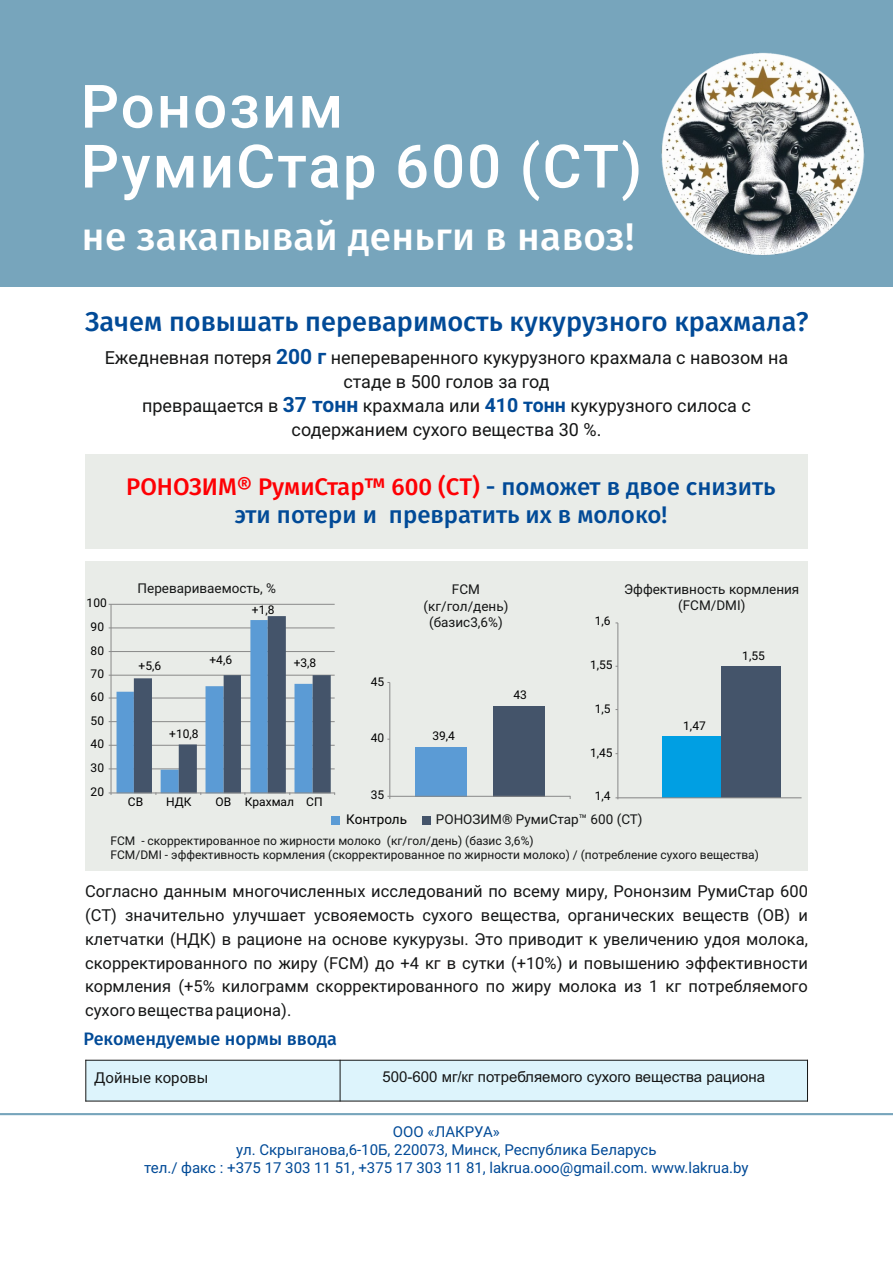
<style>
.page{position:relative;width:893px;height:1263px;background:#fff}
.page>*{position:absolute;margin:0;border:0;box-sizing:border-box;transform-origin:0 0}
.t1{font:500 59.85px/59.8px "Roboto";letter-spacing:.035em;color:#fff}
.t2{font:500 38.55px "Fira Sans";letter-spacing:.01em;color:#fff}
.t3{font:500 27.15px "Fira Sans";color:#014a97}
.t4{font:500 24px/28.8px "Fira Sans";color:#014a97;text-align:center}
.t5{font:18px/24px "Roboto";color:#151616;text-align:center}
.t6{font:500 18px "Fira Sans";color:#014a97}
.t7{font:16.5px/23.7px "Roboto";color:#151616;text-align:justify}
.t8{font:15px/18px "Roboto";color:#014a97;text-align:center}
.t9{font:15px "Arial";color:#151616}
.t10{font:15px "Roboto";color:#151616}
.t11{font:13.5px/16.2px "Roboto";color:#151616;text-align:center}
.t12{font:13.5px "Roboto";color:#000}
.t13{font:12px/14.4px "Roboto";color:#151616}
.t14{font:12px "Roboto";color:#000}
.s1{font-weight:700;font-size:21px;color:#014a97}
.s2{font-weight:700;font-size:19.5px;color:#014a97}
.s3{color:#fe0004}
</style>
<div class="page">
<hr style="left:0;top:1113px;width:893px;height:2px;background:#77a5bc">
<div style="left:0;top:0;width:893px;height:286px;background:#77a5bc"></div>
<div style="left:85px;top:454px;width:723px;height:95px;background:#e9ece8"></div>
<img style="left:661px;top:52px;width:204px;height:203px">
<div style="left:85px;top:561px;width:723px;height:309px;background:#e9ece8"></div>
<hr style="left:111px;top:604px;width:224px;height:1px;background:#898989">
<hr style="left:111px;top:604px;width:1px;height:188px;background:#898989">
<svg style="left:109px;top:616px;width:226px;height:179px"></svg>
<div style="left:331px;top:816px;width:8px;height:9px;background:#5b9bd5"></div>
<div style="left:422px;top:816px;width:8px;height:9px;background:#44546a"></div>
<div style="left:416px;top:747px;width:51px;height:50px;background:#5b9bd5"></div>
<div style="left:493px;top:706px;width:51px;height:91px;background:#44546a"></div>
<hr style="left:389px;top:682px;width:1px;height:114px;background:#898989">
<hr style="left:390px;top:796px;width:180px;height:1px;background:#898989">
<div style="left:663px;top:736px;width:59px;height:62px;background:#009fe3"></div>
<div style="left:722px;top:666px;width:59px;height:132px;background:#44546a"></div>
<hr style="left:617px;top:623px;width:1px;height:174px;background:#898989">
<hr style="left:618px;top:797px;width:183px;height:1px;background:#898989">
<div style="left:86px;top:1060px;width:721px;height:41px;background:#ddf4fc"></div>
<hr style="left:85px;top:1060px;width:1px;height:41px;background:#151616">
<hr style="left:340px;top:1060px;width:1px;height:41px;background:#151616">
<hr style="left:807px;top:1060px;width:1px;height:41px;background:#151616">
<hr style="left:85px;top:1101px;width:723px;height:1px;background:#151616">
<hr style="left:85px;top:1060px;width:723px;height:1px;background:#151616">
<h1 class="t1" style="left:81px;top:83px;width:563px">Ронозим<br>РумиСтар 600 (СТ)</h1>
<h2 class="t2" style="left:82px;top:214px;width:554px">не закапывай деньги в навоз!</h2>
<h3 class="t3" style="left:85px;top:305px;width:725px">Зачем повышать переваримость кукурузного крахмала?</h3>
<p class="t5" style="left:105px;top:347px;width:685px">Ежедневная потеря <span class="s1">200 г</span> непереваренного кукурузного крахмала с навозом на стаде в 500 голов за год<br>превращается в <span class="s1">37 тонн</span> крахмала или <span class="s2">410 тонн</span> кукурузного силоса с содержанием сухого вещества 30 %.</p>
<p class="t14" style="left:87px;top:598px;width:22px">100</p>
<p class="t14" style="left:91px;top:622px;width:15px">90</p>
<p class="t14" style="left:91px;top:646px;width:15px">80</p>
<p class="t14" style="left:91px;top:668px;width:15px">70</p>
<p class="t14" style="left:91px;top:692px;width:15px">60</p>
<p class="t14" style="left:91px;top:716px;width:15px">50</p>
<p class="t14" style="left:91px;top:739px;width:15px">40</p>
<p class="t14" style="left:91px;top:763px;width:15px">30</p>
<p class="t14" style="left:91px;top:787px;width:15px">20</p>
<h3 class="t4" style="left:126px;top:472px;width:651px"><span class="s3">РОНОЗИМ® РумиСтар™ 600 (СТ)</span> - поможет в двое снизить эти потери и превратить их в молоко!</h3>
<p class="t11" style="left:138px;top:582px;width:140px">Перевариваемость, %</p>
<p class="t14" style="left:252px;top:605px;width:24px">+1,8</p>
<p class="t11" style="left:424px;top:583px;width:86px">FCM (кг/гол/день) (базис3,6%)</p>
<p class="t11" style="left:624px;top:582px;width:177px">Эффективность кормления (FCM/DMI)</p>
<p class="t14" style="left:595px;top:616px;width:17px">1,6</p>
<p class="t14" style="left:139px;top:661px;width:24px">+5,6</p>
<p class="t14" style="left:209px;top:655px;width:24px">+4,6</p>
<p class="t14" style="left:294px;top:658px;width:24px">+3,8</p>
<p class="t14" style="left:590px;top:660px;width:24px">1,55</p>
<p class="t14" style="left:742px;top:651px;width:24px">1,55</p>
<p class="t14" style="left:371px;top:677px;width:15px">45</p>
<p class="t14" style="left:513px;top:690px;width:15px">43</p>
<p class="t14" style="left:595px;top:704px;width:17px">1,5</p>
<p class="t14" style="left:169px;top:729px;width:31px">+10,8</p>
<p class="t14" style="left:371px;top:733px;width:15px">40</p>
<p class="t14" style="left:432px;top:731px;width:24px">39,4</p>
<p class="t14" style="left:683px;top:721px;width:24px">1,47</p>
<p class="t14" style="left:590px;top:748px;width:24px">1,45</p>
<p class="t14" style="left:128px;top:797px;width:17px">СВ</p>
<p class="t14" style="left:166px;top:797px;width:27px">НДК</p>
<p class="t14" style="left:216px;top:797px;width:108px">ОВ Крахмал СП</p>
<p class="t14" style="left:371px;top:790px;width:15px">35</p>
<p class="t14" style="left:595px;top:791px;width:17px">1,4</p>
<p class="t12" style="left:346px;top:814px;width:62px">Контроль</p>
<p class="t11" style="left:436px;top:813px;width:208px">РОНОЗИМ® РумиСтар™ 600 (СТ)</p>
<p class="t13" style="left:110px;top:835px;width:650px">FCM - скорректированное по жирности молоко (кг/гол/день) (базис 3,6%)<br>FCM/DMI - эффективность кормления (скорректированное по жирности молоко) / (потребление сухого вещества)</p>
<p class="t7" style="left:85px;top:881px;width:724px">Согласно данным многочисленных исследований по всему миру, Рононзим РумиСтар 600 (СТ) значительно улучшает усвояемость сухого вещества, органических веществ (ОВ) и клетчатки (НДК) в рационе на основе кукурузы. Это приводит к увеличению удоя молока, скорректированного по жиру (FCM) до +4 кг в сутки (+10%) и повышению эффективности кормления (+5% килограмм скорректированного по жиру молока из 1 кг потребляемого сухого вещества рациона).</p>
<p class="t6" style="left:84px;top:1028px;width:255px">Рекомендуемые нормы ввода</p>
<p class="t10" style="left:94px;top:1072px;width:116px">Дойные коровы</p>
<p class="t9" style="left:382px;top:1071px;width:384px">500-600 мг/кг потребляемого сухого вещества рациона</p>
<p class="t8" style="left:144px;top:1124px;width:606px">ООО «ЛАКРУА»<br>ул. Скрыганова,6-10Б, 220073, Минск, Республика Беларусь<br>тел./ факс : +375 17 303 11 51, +375 17 303 11 81, lakrua.ooo@gmail.com. www.lakrua.by</p>
</div>
